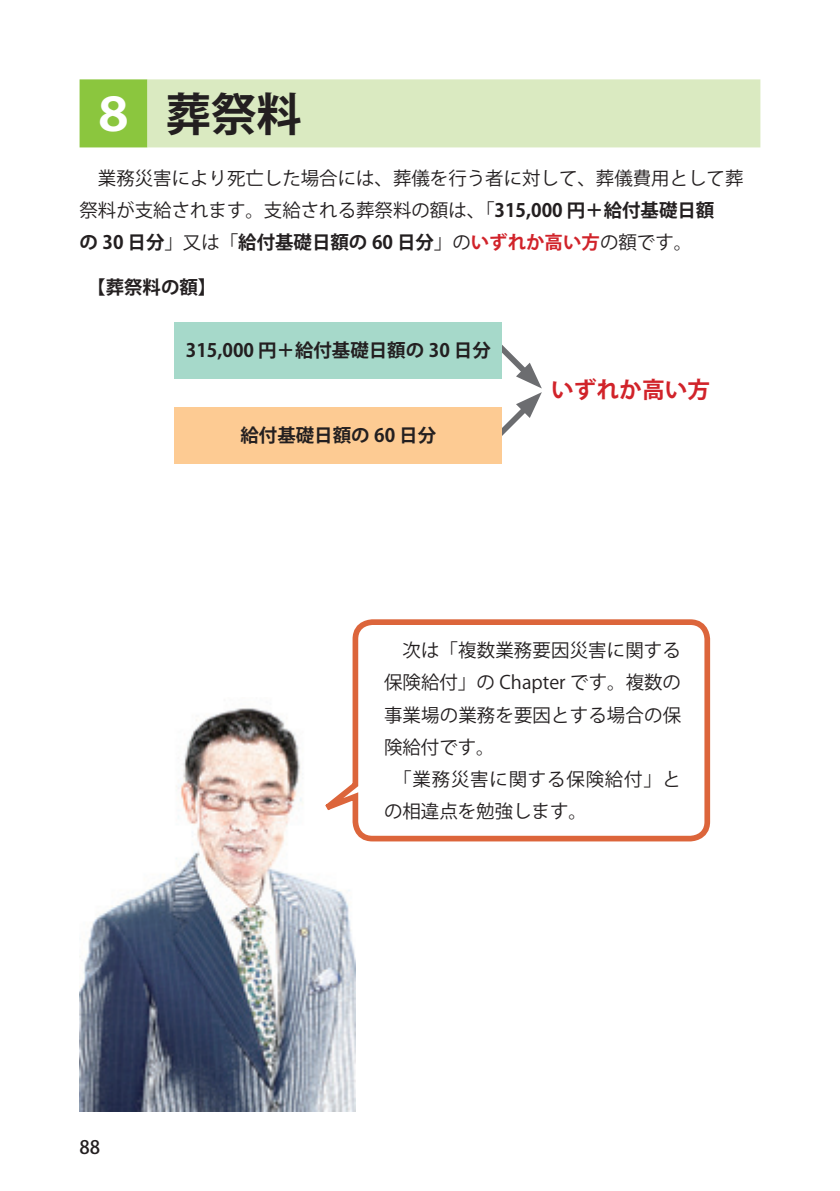
<style>
.page{position:relative;width:840px;height:1191px;background:#fff}
.page>*{position:absolute;margin:0;border:0;box-sizing:border-box;transform-origin:0 0}
.t1{font:700 45.4px "Koz Go Pr 6 N";color:#231f20}
.t2{font:700 22.6px "Koz Go Pr 6 N";color:#d1232a}
.t3{font:18.4px/32.2px "Koz Go Pr 6 N";color:#231f20}
.t4{font:700 18.4px "Koz Go Pr 6 N";color:#231f20}
.t5{font:500 18.4px "Koz Go Pr 6 N";color:#231f20}
.s1{color:#fff}
.s2{font-weight:700}
.s3{font-weight:700;color:#d1232a}
</style>
<div class="page">
<div style="left:79px;top:79px;width:68px;height:68px;background:#8bc63e"></div>
<div style="left:148px;top:79px;width:612px;height:68px;background:#daeac1"></div>
<svg style="left:489px;top:345px;width:52px;height:91px"></svg>
<div style="left:174px;top:407px;width:328px;height:56px;background:#fdcb93"></div>
<div style="left:174px;top:322px;width:328px;height:56px;background:#a6d9ca"></div>
<img style="left:79px;top:708px;width:276px;height:403px">
<svg style="left:294px;top:619px;width:417px;height:225px"></svg>
<h1 class="t1" style="left:91px;top:88px;width:212px"><span class="s1">８</span> 葬祭料</h1>
<p class="t3" style="left:79px;top:162px;width:665px">　業務災害により死亡した場合には、葬儀を行う者に対して、葬儀費用として葬祭料が支給されます。支給される葬祭料の額は、「<span class="s2">315,000 円＋給付基礎日額<br>の 30 日分</span>」又は「<span class="s2">給付基礎日額の 60 日分</span>」の<span class="s3">いずれか高い方</span>の額です。</p>
<p class="t4" style="left:87px;top:277px;width:130px">【葬祭料の額】</p>
<p class="t4" style="left:186px;top:340px;width:306px">315,000 円＋給付基礎日額の 30 日分</p>
<p class="t4" style="left:240px;top:425px;width:197px">給付基礎日額の 60 日分</p>
<p class="t2" style="left:551px;top:377px;width:160px">いずれか高い方</p>
<p class="t5" style="left:79px;top:1137px;width:22px">88</p>
<p class="t3" style="left:384px;top:634px;width:298px">　次は「複数業務要因災害に関する保険給付」の Chapter です。複数の事業場の業務を要因とする場合の保険給付です。<br>　「業務災害に関する保険給付」との相違点を勉強します。</p>
</div>
